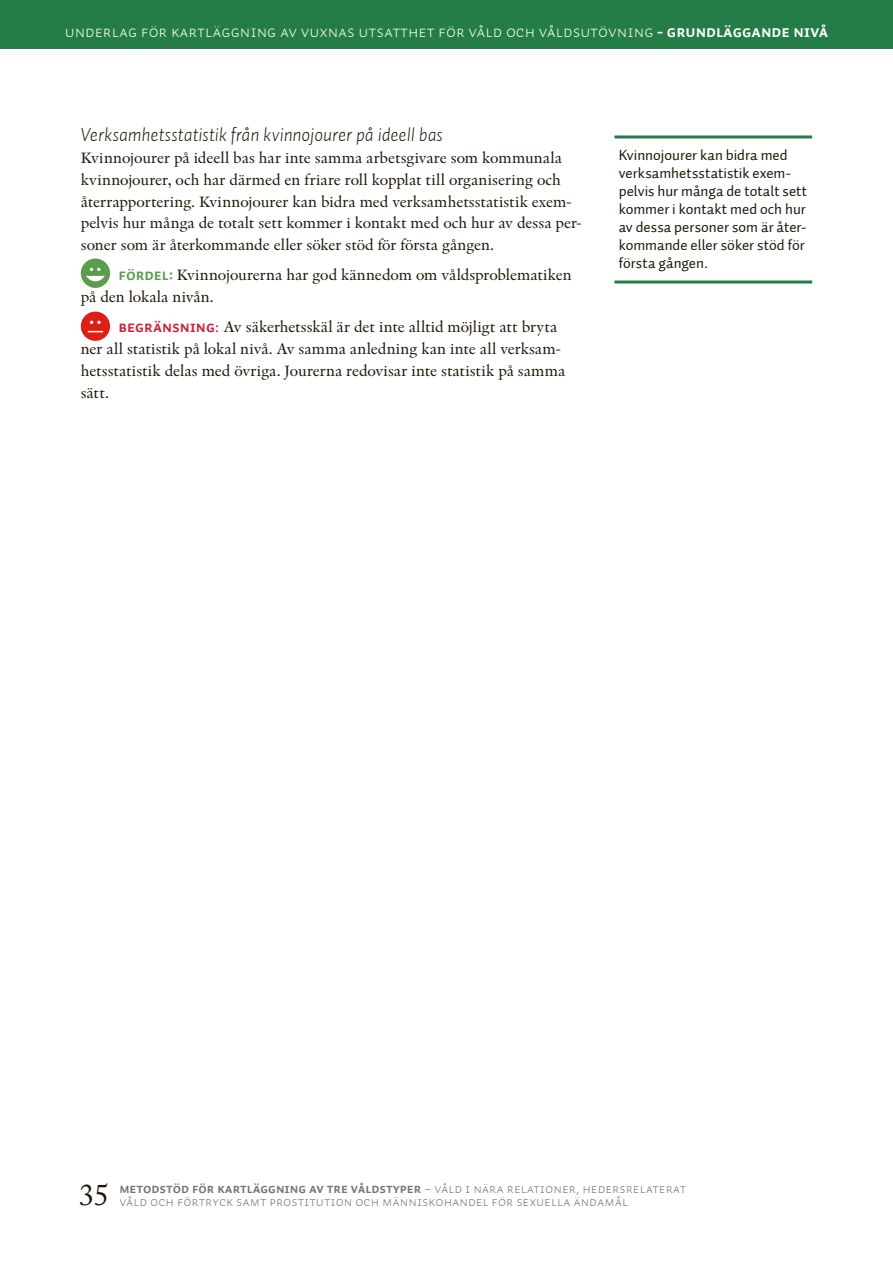
<style>
.page{position:relative;width:893px;height:1263px;background:#fff}
.page>*{position:absolute;margin:0;border:0;box-sizing:border-box;transform-origin:0 0}
.t1{font:30px "Adobe Caslon Pro";color:#211709}
.Rubrik_4{font:italic 300 19.5px "Auto 1";letter-spacing:-.005em;color:#211709}
.t2{font:16.5px "Auto 1 Light Sm Cp";color:#fff}
.Brödtext{font:15.75px/21.8px "Indigo Antiqua Pro Text";letter-spacing:-.005em;color:#211709}
.Ruta_i_kanten_med_in{font:15px/18px "Auto 2";color:#211709}
.t3{font:13.5px "Auto 1 Bold Sm Cp";color:#767574}
.t4{font:13.5px "Auto 1 Light Sm Cp";color:#767574}
.s1{font-family:"Auto 1 Bold Sm Cp"}
.s2{font-family:"Auto 1 Bold Sm Cp";color:#5c9d4c}
.s3{font-family:"Auto 1 Bold Sm Cp";color:#c82340}
.s4{color:#c82340}
.s5{font-family:"Auto 1 Light Sm Cp"}
</style>
<div class="page">
<div style="left:0;top:0;width:893px;height:49px;background:#247d46"></div>
<svg style="left:81px;top:259px;width:29px;height:29px"></svg>
<svg style="left:81px;top:312px;width:29px;height:29px"></svg>
<hr style="left:614px;top:135px;width:198px;height:3px;background:#247d46">
<hr style="left:614px;top:280px;width:198px;height:3px;background:#247d46">
<p class="t2" style="left:65px;top:22px;width:765px">Underlag för kartläggning av vuxnas utsatthet för våld och våldsutövning <span class="s1">- GRUNDLÄGGANDE NIVÅ</span></p>
<h3 class="Rubrik_4" style="left:81px;top:122px;width:364px">Verksamhetsstatistik från kvinnojourer på ideell bas</h3>
<p class="Brödtext" style="left:81px;top:147px;width:503px">Kvinnojourer på ideell bas har inte samma arbetsgivare som kommunala kvinnojourer, och har därmed en friare roll kopplat till organisering och återrapportering. Kvinnojourer kan bidra med verksamhetsstatistik exem&shy;pelvis hur många de totalt sett kommer i kontakt med och hur av dessa per&shy;soner som är återkommande eller söker stöd för första gången.</p>
<p class="Brödtext" style="left:81px;top:264px;width:492px;text-indent:38px"><span class="s2">Fördel:</span> Kvinnojourerna har god kännedom om våldsproblematiken på den lokala nivån.</p>
<p class="Brödtext" style="left:81px;top:317px;width:486px;text-indent:38px"><span class="s3">Begränsning</span><span class="s4">:</span> Av säkerhetsskäl är det inte alltid möjligt att bryta ner all statistik på lokal nivå. Av samma anledning kan inte all verksam&shy;hetsstatistik delas med övriga. Jourerna redovisar inte statistik på samma sätt.</p>
<p class="Ruta_i_kanten_med_in" style="left:619px;top:146px;width:190px">Kvinnojourer kan bidra med verksamhetsstatistik exem&shy;pelvis hur många de totalt sett kommer i kontakt med och hur av dessa personer som är åter&shy;kommande eller söker stöd för första gången.</p>
<h1 class="t1" style="left:79px;top:1177px;width:31px">35</h1>
<p class="t3" style="left:120px;top:1180px;width:568px">metodstöd för kartläggning av tre våldstyper <span class="s5">– våLD I NÄRA RELATIONER, hedersrelaterat</span></p>
<p class="t4" style="left:120px;top:1194px;width:510px">våld och förtryck samt prostitution och människohandel för sexuella ändamål</p>
</div>
